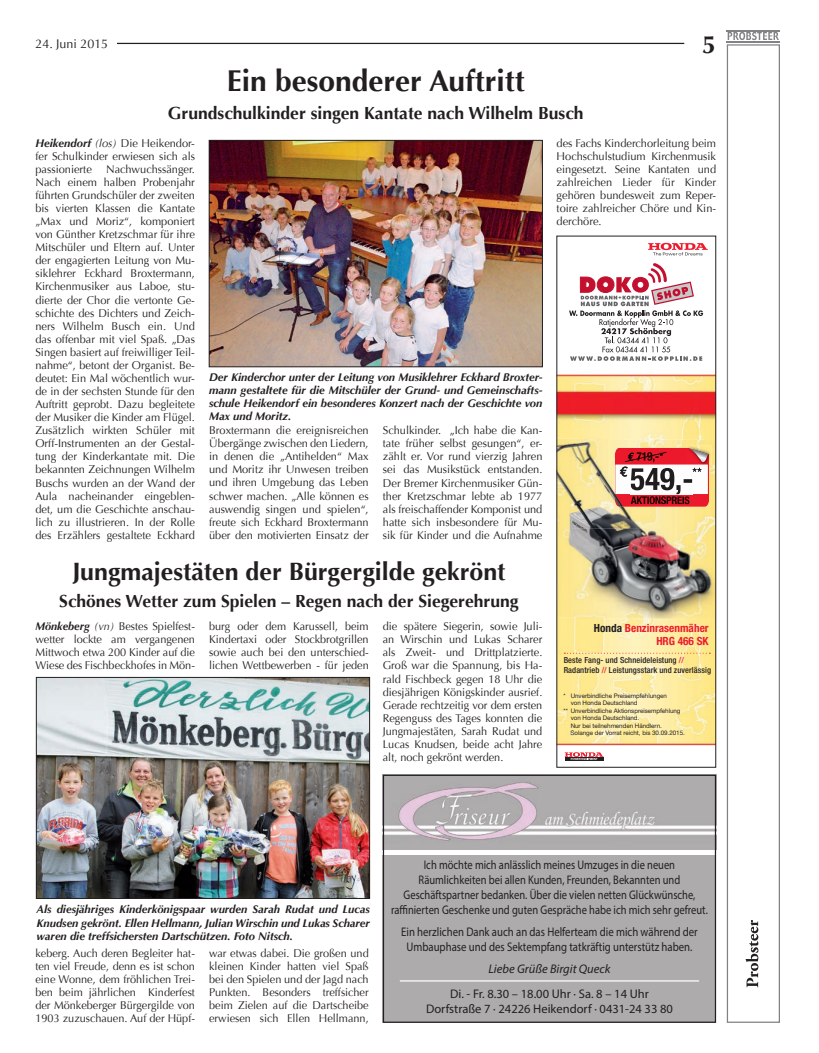
<style>
.page{position:relative;width:819px;height:1053px;background:#fff}
.page>*{position:absolute;margin:0;border:0;box-sizing:border-box;transform-origin:0 0}
.t1{font:700 30px "Optima";color:#231f20}
.t2{font:700 25px "Optima";color:#231f20}
.t3{font:700 17.5px "Optima";color:#231f20}
.t4{font:12.5px/15px "Myriad Pro";color:#231f20;text-align:center;scale:.84 1}
.t5{font:12.5px/15px "Myriad Pro";color:#231f20;text-align:center;scale:.86 1}
.t6{font:12.5px/25.6px "Myriad Pro";color:#231f20;text-align:center}
.t7{font:12.5px "Optima";color:#231f20}
.t8{font:11.25px/13px "Optima";color:#231f20;text-align:justify}
.t9{font:italic 700 11.25px/13px "Optima";color:#231f20;text-align:justify}
.t10{font:700 condensed 11.25px/12.5px "Helvetica Neue LT Std";color:#ee1b2d;text-align:right}
.t11{font:500 condensed 8.38px/10px "Helvetica Neue LT Std";letter-spacing:.01em;color:#231f20}
.t12{font:6.25px "Helvetica Neue LT Std";letter-spacing:-.005em;color:#231f20}
.s1{font-weight:700;font-style:italic}
.s2{font-style:italic}
.s3{color:#231f20}
.s4{color:#ee1b2d}
</style>
<div class="page">
<hr style="left:117px;top:43px;width:567px;height:1px;background:#231f20">
<div style="left:726px;top:44px;width:54px;height:978px;border:1px solid #808285"></div>
<svg style="left:745px;top:920px;width:13px;height:67px"></svg>
<svg style="left:727px;top:32px;width:52px;height:8px"></svg>
<hr style="left:726px;top:30px;width:54px;height:1px;background:#808285">
<hr style="left:726px;top:41px;width:54px;height:1px;background:#808285">
<img style="left:558px;top:242px;width:156px;height:519px">
<img style="left:558px;top:438px;width:119px;height:180px">
<img style="left:675px;top:439px;width:39px;height:180px">
<img style="left:686px;top:445px;width:25px;height:20px">
<svg style="left:615px;top:448px;width:94px;height:58px"></svg>
<svg style="left:648px;top:243px;width:59px;height:12px"></svg>
<svg style="left:564px;top:752px;width:39px;height:8px"></svg>
<svg style="left:564px;top:652px;width:146px;height:1px"></svg>
<div style="left:556px;top:236px;width:160px;height:531px;border:1px solid #231f20"></div>
<svg style="left:569px;top:262px;width:134px;height:99px"></svg>
<img style="left:385px;top:776px;width:329px;height:73px">
<div style="left:383px;top:854px;width:333px;height:168px;background:#adabac"></div>
<hr style="left:400px;top:980px;width:299px;height:1px;background:#fff">
<div style="left:383px;top:774px;width:333px;height:248px;border:1px solid #231f20"></div>
<img style="left:38px;top:679px;width:330px;height:217px">
<div style="left:36px;top:677px;width:334px;height:221px;border:1px solid #231f20"></div>
<img style="left:211px;top:142px;width:329px;height:223px">
<div style="left:209px;top:140px;width:333px;height:227px;border:1px solid #231f20"></div>
<p class="t7" style="left:35px;top:36px;width:74px">24. Juni 2015</p>
<p class="t2" style="left:702px;top:30px;width:15px">5</p>
<p class="t1" style="left:227px;top:64px;width:299px">Ein besonderer Auftritt</p>
<p class="t3" style="left:168px;top:102px;width:417px">Grundschulkinder singen Kantate nach Wilhelm Busch</p>
<p class="t8" style="left:35px;top:136px;width:161px"><span class="s1">Heikendorf</span> <span class="s2">(los)</span> Die Heikendor&shy;fer Schulkinder erwiesen sich als passionierte</p>
<p class="t8" style="left:556px;top:136px;width:161px">des Fachs Kinderchorleitung beim Hochschulstudium Kirchenmusik eingesetzt. Seine Kantaten und zahlreichen Lieder für Kinder gehören bundesweit zum Reper&shy;toire zahlreicher Chöre und Kin&shy;derchöre.</p>
<p class="t8" style="left:35px;top:163px;width:161px;text-indent:71px">Nachwuchssänger.<br>Nach einem halben Probenjahr führten Grundschüler der zweiten bis vierten Klassen die Kantate „Max und Moriz“, komponiert von Günther Kretzschmar für ihre Mitschüler und Eltern auf. Unter der engagierten Leitung von Mu&shy;siklehrer Eckhard Broxtermann, Kirchenmusiker aus Laboe, stu&shy;dierte der Chor die vertonte Ge&shy;schichte des Dichters und Zeich&shy;ners Wilhelm Busch ein. Und das offenbar mit viel Spaß. „Das Singen basiert auf freiwilliger Teil&shy;nahme“, betont der Organist. Be&shy;deutet: Ein Mal wöchentlich wur&shy;de in der sechsten Stunde für den Auftritt geprobt. Dazu begleitete der Musiker die Kinder am Flügel.<br>Zusätzlich wirkten Schüler mit Orff-Instrumenten an der Gestal&shy;tung der Kinderkantate mit. Die bekannten Zeichnungen Wilhelm Buschs wurden an der Wand der Aula nacheinander eingeblen&shy;det, um die Geschichte anschau&shy;lich zu illustrieren. In der Rolle des Erzählers gestaltete Eckhard</p>
<p class="t9" style="left:209px;top:370px;width:335px">Der Kinderchor unter der Leitung von Musiklehrer Eckhard Broxter&shy;mann gestaltete für die Mitschüler der Grund- und Gemeinschafts&shy;schule Heikendorf ein besonderes Konzert nach der Geschichte von Max und Moritz.</p>
<p class="t8" style="left:209px;top:424px;width:161px">Broxtermann die ereignisreichen Übergänge zwischen den Liedern, in denen die „Antihelden“ Max und Moritz ihr Unwesen treiben und ihren Umgebung das Leben schwer machen. „Alle können es auswendig singen und spielen“, freute sich Eckhard Broxtermann über den motivierten Einsatz der</p>
<p class="t8" style="left:383px;top:424px;width:161px">Schulkinder. „Ich habe die Kan&shy;tate früher selbst gesungen“, er&shy;zählt er. Vor rund vierzig Jahren sei das Musikstück entstanden.<br>Der Bremer Kirchenmusiker Gün&shy;ther Kretzschmar lebte ab 1977 als freischaffender Komponist und hatte sich insbesondere für Mu&shy;sik für Kinder und die Aufnahme</p>
<p class="t2" style="left:72px;top:556px;width:434px">Jungmajestäten der Bürgergilde gekrönt</p>
<p class="t3" style="left:59px;top:590px;width:461px">Schönes Wetter zum Spielen – Regen nach der Siegerehrung</p>
<p class="t8" style="left:35px;top:620px;width:161px"><span class="s1">Mönkeberg</span> <span class="s2">(vn)</span> Bestes Spielfest&shy;wetter lockte am vergangenen Mittwoch etwa 200 Kinder auf die Wiese des Fischbeckhofes in Mön-</p>
<p class="t8" style="left:383px;top:620px;width:161px">die spätere Siegerin, sowie Juli&shy;an Wirschin und Lukas Scharer als Zweit- und Drittplatzierte.<br>Groß war die Spannung, bis Ha&shy;rald Fischbeck gegen 18 Uhr die diesjährigen Königskinder ausrief.<br>Gerade rechtzeitig vor dem ersten Regenguss des Tages konnten die Jungmajestäten, Sarah Rudat und Lucas Knudsen, beide acht Jahre alt, noch gekrönt werden.</p>
<p class="t8" style="left:209px;top:620px;width:161px">burg oder dem Karussell, beim Kindertaxi oder Stockbrotgrillen sowie auch bei den unterschied&shy;lichen Wettbewerben - für jeden</p>
<p class="t10" style="left:593px;top:622px;width:116px"><span class="s3">Honda</span> Benzinrasenmäher<br>HRG 466 SK</p>
<p class="t11" style="left:563px;top:655px;width:149px">Beste Fang- und Schneideleistung <span class="s4">//<br></span>Radantrieb <span class="s4">//</span> Leistungsstark und zuverlässig</p>
<p class="t12" style="left:563px;top:691px;width:105px">* Unverbindliche Preisempfehlungen</p>
<p class="t12" style="left:570px;top:699px;width:68px">von Honda Deutschland</p>
<p class="t12" style="left:563px;top:706px;width:118px">** Unverbindliche Aktionspreisempfehlung</p>
<p class="t12" style="left:570px;top:714px;width:70px">von Honda Deutschland.</p>
<p class="t12" style="left:570px;top:721px;width:93px">Nur bei teilnehmenden Händlern.</p>
<p class="t12" style="left:570px;top:729px;width:116px">Solange der Vorrat reicht, bis 30.09.2015.</p>
<p class="t9" style="left:37px;top:903px;width:335px">Als diesjähriges Kinderkönigspaar wurden Sarah Rudat und Lucas Knudsen gekrönt. Ellen Hellmann, Julian Wirschin und Lukas Scharer waren die treffsichersten Dartschützen. Foto Nitsch.</p>
<p class="t8" style="left:35px;top:946px;width:161px">keberg. Auch deren Begleiter hat&shy;ten viel Freude, denn es ist schon eine Wonne, dem fröhlichen Trei&shy;ben beim jährlichen Kinderfest der Mönkeberger Bürgergilde von 1903 zuzuschauen. Auf der Hüpf-</p>
<p class="t8" style="left:209px;top:946px;width:161px">war etwas dabei. Die großen und kleinen Kinder hatten viel Spaß bei den Spielen und der Jagd nach Punkten. Besonders treffsicher beim Zielen auf die Dartscheibe erwiesen sich Ellen Hellmann,</p>
<p class="t4" style="left:391px;top:857px;width:379px">Ich möchte mich anlässlich meines Umzuges in die neuen Räumlichkeiten bei allen Kunden, Freunden, Bekannten und Geschäftspartner bedanken. Über die vielen netten Glückwünsche, raffinierten Geschenke und guten Gespräche habe ich mich sehr gefreut.</p>
<p class="t5" style="left:401px;top:924px;width:346px">Ein herzlichen Dank auch an das Helferteam die mich während der<br>Umbauphase und des Sektempfang tatkräftig unterstütz haben.</p>
<p class="t6" style="left:450px;top:955px;width:200px"><span class="s2">Liebe Grüße Birgit Queck<br></span>Di. - Fr. 8.30 – 18.00 Uhr · Sa. 8 – 14 Uhr</p>
<p class="t6" style="left:426px;top:996px;width:248px">Dorfstraße 7 · 24226 Heikendorf · 0431-24 33 80</p>
</div>
